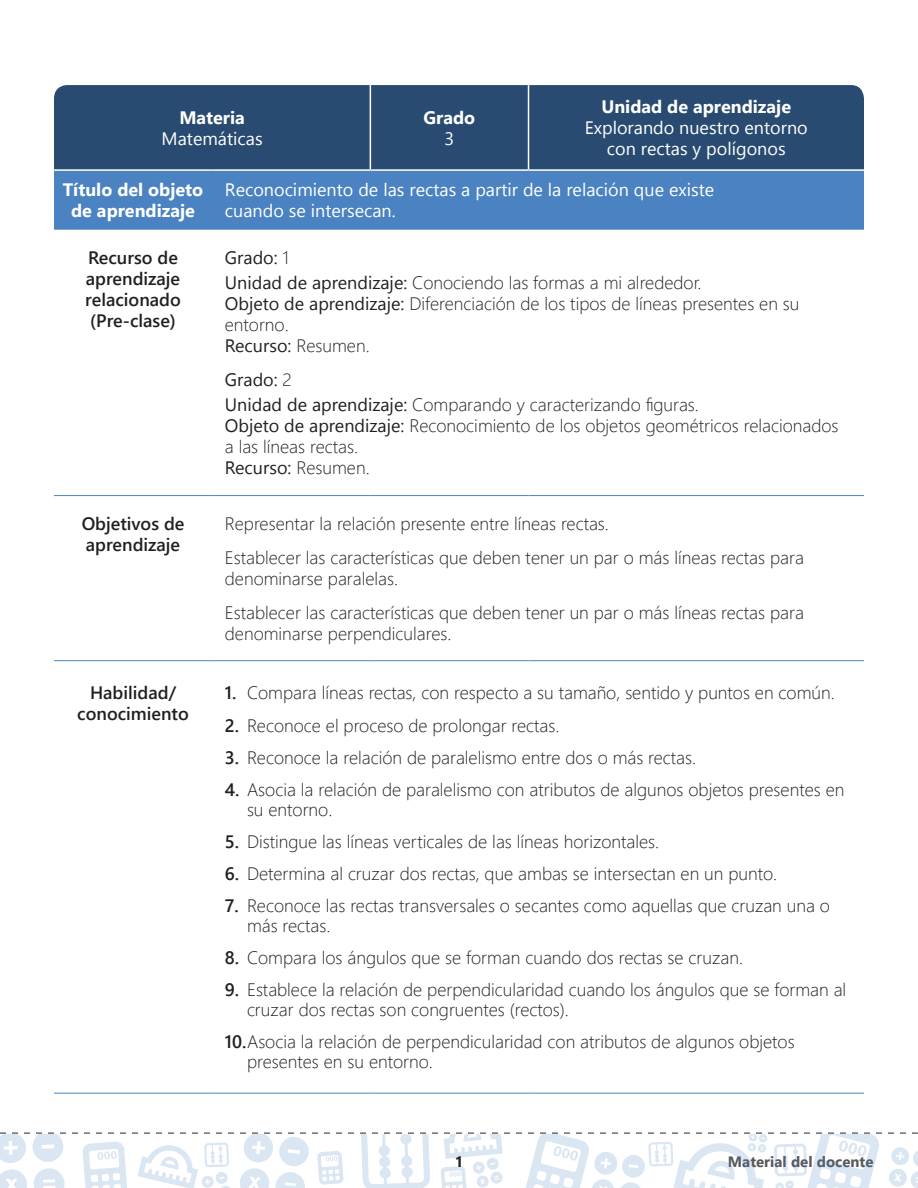
<style>
.page{position:relative;width:918px;height:1188px;background:#fff}
.page>*{position:absolute;margin:0;border:0;box-sizing:border-box;transform-origin:0 0}
.t1{font:300 18px/21px "Segoe UI";color:#231f20}
.t2{font:18px/21px "Segoe UI";color:#fff;text-align:center}
.t3{font:600 18px/21px "Segoe UI";color:#231f20}
.t4{font:700 18px/21px "Segoe UI";color:#fff;text-align:center}
.t5{font:700 15px "Segoe UI";color:#57585a}
.t6{font:700 15px "Segoe UI";color:#231f20}
.s1{font-weight:400}
.s2{font-weight:600}
</style>
<div class="page">
<svg style="left:0;top:1132px;width:918px;height:56px"></svg>
<div style="left:54px;top:85px;width:810px;height:84px;background:#294b71"></div>
<div style="left:54px;top:171px;width:810px;height:59px;background:#4a82c2"></div>
<hr style="left:370px;top:85px;width:1px;height:84px;background:#fff">
<hr style="left:528px;top:85px;width:1px;height:84px;background:#fff">
<hr style="left:54px;top:660px;width:158px;height:1px;background:#4a82c2">
<hr style="left:212px;top:660px;width:158px;height:1px;background:#4a82c2">
<hr style="left:370px;top:660px;width:159px;height:1px;background:#4a82c2">
<hr style="left:529px;top:660px;width:335px;height:1px;background:#4a82c2">
<hr style="left:54px;top:1093px;width:158px;height:1px;background:#4a82c2">
<hr style="left:212px;top:1093px;width:158px;height:1px;background:#4a82c2">
<hr style="left:370px;top:1093px;width:159px;height:1px;background:#4a82c2">
<hr style="left:529px;top:1093px;width:335px;height:1px;background:#4a82c2">
<hr style="left:54px;top:495px;width:158px;height:1px;background:#4a82c2">
<hr style="left:212px;top:495px;width:158px;height:1px;background:#4a82c2">
<hr style="left:370px;top:495px;width:159px;height:1px;background:#4a82c2">
<hr style="left:529px;top:495px;width:335px;height:1px;background:#4a82c2">
<p class="t4" style="left:179px;top:107px;width:67px">Materia</p>
<p class="t2" style="left:162px;top:127px;width:103px">Matemáticas</p>
<p class="t4" style="left:424px;top:107px;width:53px">Grado</p>
<p class="t2" style="left:445px;top:127px;width:11px">3</p>
<p class="t4" style="left:601px;top:96px;width:191px">Unidad de aprendizaje</p>
<p class="t2" style="left:585px;top:117px;width:225px">Explorando nuestro entorno con rectas y polígonos</p>
<p class="t4" style="left:63px;top:179px;width:142px">Título del objeto de aprendizaje</p>
<p class="t2" style="left:225px;top:179px;width:491px;text-align:left">Reconocimiento de las rectas a partir de la relación que existe cuando se intersecan.</p>
<p class="t3" style="left:85px;top:247px;width:97px">Recurso de aprendizaje relacionado (Pre-clase)</p>
<p class="t1" style="left:225px;top:244px;width:478px;line-height:25.2px"><span class="s1">Grado:</span> 1<br><span class="s1">Unidad de aprendizaje:</span> Conociendo las formas a mi alrededor.</p>
<p class="t1" style="left:225px;top:293px;width:576px"><span class="s1">Objeto de aprendizaje:</span> Diferenciación de los tipos de líneas presentes en su entorno.<br><span class="s1">Recurso:</span> Resumen.</p>
<p class="t1" style="left:225px;top:366px;width:476px;line-height:25.2px"><span class="s1">Grado:</span> 2<br><span class="s1">Unidad de aprendizaje:</span> Comparando y caracterizando figuras.</p>
<p class="t1" style="left:225px;top:415px;width:615px"><span class="s1">Objeto de aprendizaje:</span> Reconocimiento de los objetos geométricos relacionados a las líneas rectas.<br><span class="s1">Recurso:</span> Resumen.</p>
<p class="t3" style="left:82px;top:513px;width:104px">Objetivos de aprendizaje</p>
<p class="t1" style="left:225px;top:506px;width:581px;line-height:33.8px">Representar la relación presente entre líneas rectas.<br>Establecer las características que deben tener un par o más líneas rectas para</p>
<p class="t1" style="left:225px;top:561px;width:581px;line-height:33.8px">denominarse paralelas.<br>Establecer las características que deben tener un par o más líneas rectas para</p>
<p class="t1" style="left:225px;top:622px;width:228px">denominarse perpendiculares.</p>
<p class="t3" style="left:77px;top:682px;width:113px;text-align:center">Habilidad/ conocimiento</p>
<p class="t1" style="left:225px;top:682px;width:611px"><span class="s2">1.</span> Compara líneas rectas, con respecto a su tamaño, sentido y puntos en común.</p>
<p class="t1" style="left:225px;top:714px;width:336px"><span class="s2">2.</span> Reconoce el proceso de prolongar rectas.</p>
<p class="t1" style="left:225px;top:746px;width:473px"><span class="s2">3.</span> Reconoce la relación de paralelismo entre dos o más rectas.</p>
<p class="t1" style="left:247px;top:779px;width:599px;line-height:19.5px;text-indent:-22px"><span class="s2">4.</span> Asocia la relación de paralelismo con atributos de algunos objetos presentes en su entorno.</p>
<p class="t1" style="left:225px;top:830px;width:436px"><span class="s2">5.</span> Distingue las líneas verticales de las líneas horizontales.</p>
<p class="t1" style="left:225px;top:862px;width:554px"><span class="s2">6.</span> Determina al cruzar dos rectas, que ambas se intersectan en un punto.</p>
<p class="t1" style="left:247px;top:895px;width:585px;line-height:19.5px;text-indent:-22px"><span class="s2">7.</span> Reconoce las rectas transversales o secantes como aquellas que cruzan una o más rectas.</p>
<p class="t1" style="left:225px;top:946px;width:520px"><span class="s2">8.</span> Compara los ángulos que se forman cuando dos rectas se cruzan.</p>
<p class="t1" style="left:247px;top:979px;width:601px;line-height:19.5px;text-indent:-22px"><span class="s2">9.</span> Establece la relación de perpendicularidad cuando los ángulos que se forman al cruzar dos rectas son congruentes (rectos).</p>
<p class="t1" style="left:247px;top:1031px;width:549px;line-height:19.5px;text-indent:-22px"><span class="s2">10.</span>Asocia la relación de perpendicularidad con atributos de algunos objetos presentes en su entorno.</p>
<p class="t6" style="left:455px;top:1150px;width:10px">1</p>
<p class="t5" style="left:728px;top:1149px;width:147px">Material del docente</p>
</div>
